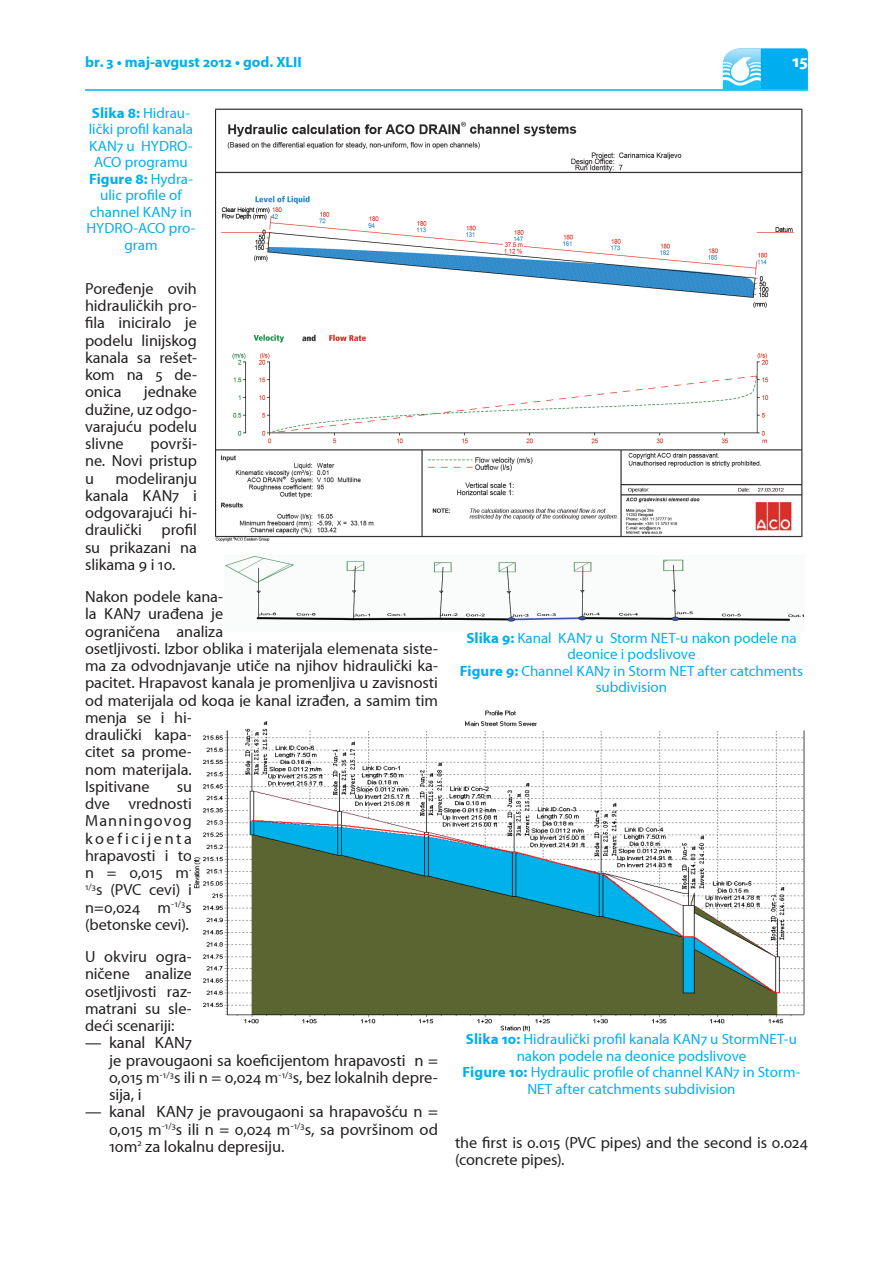
<style>
.page{position:relative;width:893px;height:1263px;background:#fff}
.page>*{position:absolute;margin:0;border:0;box-sizing:border-box;transform-origin:0 0}
.t1{font:700 18px "X Myriad Pro";color:#fff}
.t2{font:16.5px/17.2px "X Myriad Pro";letter-spacing:-.005em;color:#231f20}
.t3{font:16.2px/17.2px "X Myriad Pro";letter-spacing:-.005em;color:#231f20;text-align:justify}
.t4{font:15px/16.5px "X Myriad Pro";color:#00aeef;text-align:center}
.t5{font:700 15px "X Myriad Pro";color:#00aeef}
.s1{font-weight:700}
.s2{font-size:16.2px}
</style>
<div class="page">
<div style="left:761px;top:48px;width:47px;height:41px;background:#00aeef"></div>
<hr style="left:85px;top:89px;width:723px;height:2px;background:#00aeef">
<img style="left:723px;top:48px;width:38px;height:41px">
<img style="left:215px;top:108px;width:588px;height:434px">
<img style="left:225px;top:556px;width:579px;height:66px">
<img style="left:194px;top:710px;width:611px;height:322px">
<p class="t5" style="left:85px;top:53px;width:218px">br. 3 • maj-avgust 2012 • god. XLII</p>
<p class="t1" style="left:792px;top:50px;width:17px">15</p>
<p class="t4" style="left:87px;top:105px;width:110px"><span class="s1">Slika 8:</span> Hidrau&shy;lički profil kanala<br>KAN7 u HYDRO-<br>ACO programu<br><span class="s1">Figure 8:</span> Hydra&shy;ulic profile of channel KAN7 in<br>HYDRO-ACO pro&shy;gram</p>
<p class="t3" style="left:85px;top:280px;width:113px">Poređenje ovih hidrauličkih pro&shy;fila iniciralo je podelu linijskog kanala sa rešet&shy;kom na 5 de&shy;onica</p>
<p class="t3" style="left:85px;top:384px;width:113px;text-indent:59px">jednake dužine, uz odgo&shy;varajuću podelu slivne</p>
<p class="t3" style="left:85px;top:435px;width:113px;text-indent:66px">površi&shy;ne. Novi pristup u</p>
<p class="t3" style="left:85px;top:470px;width:113px;text-indent:30px">modeliranju kanala KAN7 i odgovarajući hi&shy;draulički profil su prikazani na slikama 9 i 10.</p>
<p class="t3" style="left:85px;top:588px;width:354px;text-align:left">Nakon podele kana-<br>la KAN7 urađena je<br>ograničena analiza<br>osetljivosti. Izbor oblika i materijala elemenata siste&shy;ma za odvodnjavanje utiče na njihov hidraulički ka&shy;pacitet. Hrapavost kanala je promenljiva u zavisnosti od materijala od koga je kanal izrađen, a samim tim menja se i hi-<br>draulički kapa-<br>citet sa prome-<br>nom materijala.<br>Ispitivane</p>
<p class="t3" style="left:85px;top:778px;width:108px;text-indent:92px">su dve vrednosti Manningovog koeficijenta hrapavosti i to n = 0,015 m<sup>-1/3</sup>s (PVC cevi) i n=0,024 m<sup>-1/3</sup>s (betonske cevi).</p>
<p class="t3" style="left:85px;top:948px;width:108px">U okviru ogra&shy;ničene analize osetljivosti raz&shy;matrani su sle&shy;deći scenariji:</p>
<p class="t2" style="left:109px;top:1034px;width:330px;text-indent:-24px">— kanal KAN7<br>je pravougaoni sa koeficijentom hrapavosti n =<br>0,015 <span class="s2">m</span><sup>-1/3</sup><span class="s2">s</span> ili n = 0,024 <span class="s2">m</span><sup>-1/3</sup><span class="s2">s</span>, bez lokalnih depre&shy;sija, i</p>
<p class="t2" style="left:109px;top:1103px;width:330px;text-align:justify;text-indent:-24px">— kanal KAN7 je pravougaoni sa hrapavošću n = 0,015 <span class="s2">m</span><sup>-1/3</sup><span class="s2">s</span> ili n = 0,024 <span class="s2">m</span><sup>-1/3</sup><span class="s2">s</span>, sa površinom od 10m<sup>2</sup> za lokalnu depresiju.</p>
<p class="t4" style="left:460px;top:630px;width:345px"><span class="s1">Slika 9:</span> Kanal KAN7 u Storm NET-u nakon podele na deonice i podslivove<br><span class="s1">Figure 9:</span> Channel KAN7 in Storm NET after catchments subdivision</p>
<p class="t4" style="left:463px;top:1031px;width:338px"><span class="s1">Slika 10:</span> Hidraulički profil kanala KAN7 u StormNET-u nakon podele na deonice podslivove<br><span class="s1">Figure 10:</span> Hydraulic profile of channel KAN7 in Storm-NET after catchments subdivision</p>
<p class="t3" style="left:455px;top:1134px;width:354px">the first is 0.015 (PVC pipes) and the second is 0.024 (concrete pipes).</p>
</div>
